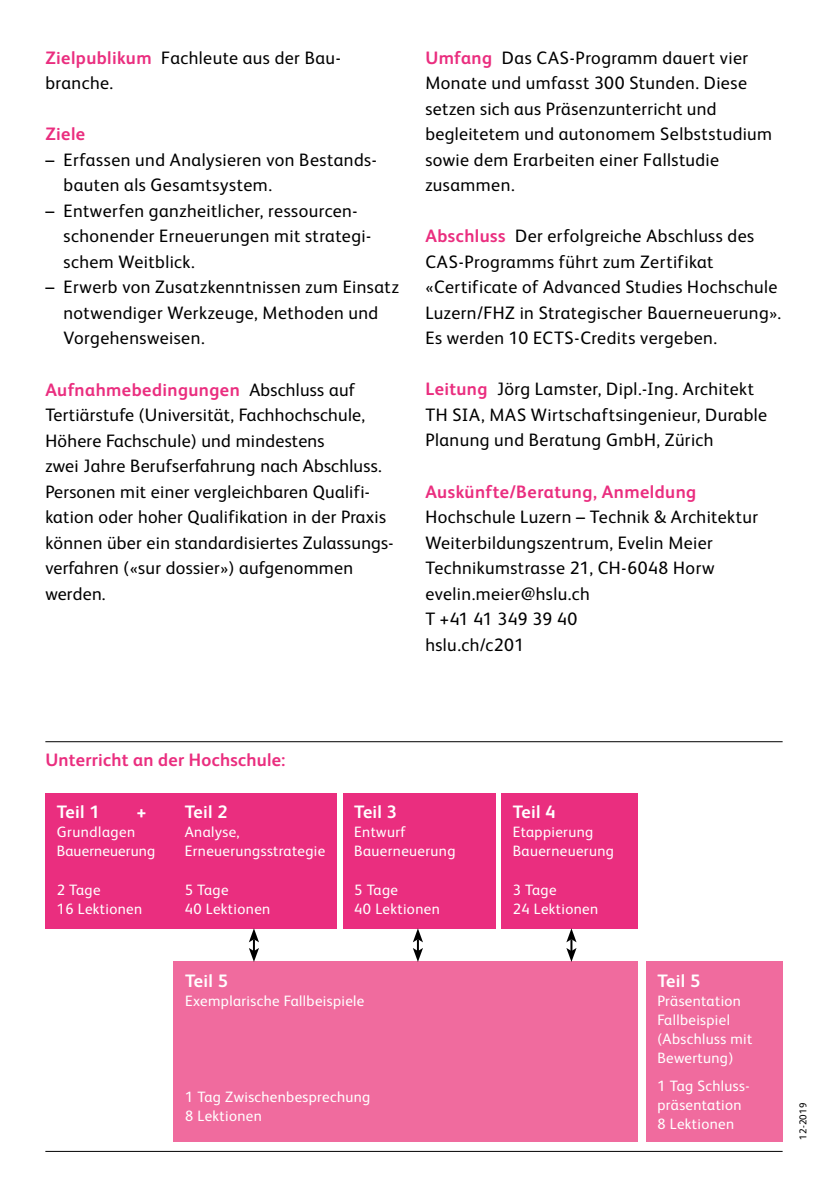
<style>
.page{position:relative;width:828px;height:1191px;background:#fff}
.page>*{position:absolute;margin:0;border:0;box-sizing:border-box;transform-origin:0 0}
.t1{font:18px/25.6px "FS Albert";letter-spacing:.02em;color:#000}
.t2{font:700 18px "FS Albert";letter-spacing:.02em;color:#ea2e7f}
.t3{font:700 18px "FS Albert";letter-spacing:.015em;color:#fff}
.t4{font:15px/19.2px "FS Albert";letter-spacing:.025em;color:#fff}
.t5{font:10px "FS Albert";letter-spacing:.025em;color:#000}
.s1{font-weight:700;color:#ea2e7f}
</style>
<div class="page">
<hr style="left:45px;top:1151px;width:737px;height:1px;background:#000">
<hr style="left:45px;top:741px;width:737px;height:1px;background:#000">
<div style="left:45px;top:793px;width:292px;height:135px;background:#ea2e7f"></div>
<div style="left:343px;top:793px;width:153px;height:135px;background:#ea2e7f"></div>
<div style="left:501px;top:793px;width:137px;height:135px;background:#ea2e7f"></div>
<div style="left:646px;top:961px;width:136px;height:181px;background:#f06b9e"></div>
<div style="left:174px;top:962px;width:464px;height:180px;background:#f06b9e"></div>
<svg style="left:249px;top:928px;width:10px;height:34px"></svg>
<svg style="left:413px;top:928px;width:10px;height:34px"></svg>
<svg style="left:566px;top:928px;width:10px;height:34px"></svg>
<p class="t1" style="left:45px;top:44px;width:297px"><span class="s1">Zielpublikum</span> Fachleute aus der Bau&shy;branche.</p>
<p class="t2" style="left:45px;top:122px;width:41px">Ziele</p>
<p class="t1" style="left:64px;top:146px;width:315px;text-indent:-18px">– Erfassen und Analysieren von Bestands&shy;bauten als Gesamtsystem.</p>
<p class="t1" style="left:64px;top:197px;width:309px;text-indent:-18px">– Entwerfen ganzheitlicher, ressourcen&shy;schonender Erneuerungen mit strategi&shy;schem Weitblick.</p>
<p class="t1" style="left:64px;top:273px;width:337px;text-indent:-18px">– Erwerb von Zusatzkenntnissen zum Einsatz notwendiger Werkzeuge, Methoden und<br>Vorgehensweisen.</p>
<p class="t1" style="left:45px;top:376px;width:350px"><span class="s1">Aufnahmebedingungen</span> Abschluss auf Tertiärstufe (Universität, Fachhochschule, Höhere Fachschule) und mindestens<br>zwei Jahre Berufserfahrung nach Abschluss.<br>Personen mit einer vergleichbaren Qualifi&shy;kation oder hoher Qualifikation in der Praxis können über ein standardisiertes Zulassungs&shy;verfahren («sur dossier») aufgenommen werden.</p>
<p class="t1" style="left:425px;top:44px;width:348px"><span class="s1">Umfang</span> Das CAS-Programm dauert vier Monate und umfasst 300 Stunden. Diese setzen sich aus Präsenzunterricht und begleitetem und autonomem Selbststudium sowie dem Erarbeiten einer Fallstudie zusammen.</p>
<p class="t1" style="left:425px;top:222px;width:357px"><span class="s1">Abschluss</span> Der erfolgreiche Abschluss des CAS-Programms führt zum Zertifikat «Certificate of Advanced Studies Hochschule Luzern/FHZ in Strategischer Bauerneuerung».<br>Es werden 10 ECTS-Credits vergeben.</p>
<p class="t1" style="left:425px;top:375px;width:343px"><span class="s1">Leitung</span> Jörg Lamster, Dipl.‑Ing. Architekt<br>TH SIA, MAS Wirtschaftsingenieur, Durable<br>Planung und Beratung GmbH, Zürich</p>
<p class="t2" style="left:425px;top:479px;width:272px">Auskünfte/Beratung, Anmeldung</p>
<p class="t1" style="left:425px;top:503px;width:334px">Hochschule Luzern – Technik &amp; Architektur<br>Weiterbildungszentrum, Evelin Meier<br>Technikumstrasse 21, CH-6048 Horw evelin.meier@hslu.ch<br>T +41 41 349 39 40<br>hslu.ch/c201</p>
<p class="t2" style="left:45px;top:747px;width:242px">Unterricht an der Hochschule:</p>
<p class="t3" style="left:57px;top:799px;width:44px">Teil 1</p>
<p class="t3" style="left:137px;top:799px;width:11px">+</p>
<p class="t4" style="left:57px;top:821px;width:100px">Grundlagen<br>Bauerneuerung</p>
<p class="t4" style="left:57px;top:879px;width:87px">2 Tage<br>16 Lektionen</p>
<p class="t3" style="left:185px;top:799px;width:44px">Teil 2</p>
<p class="t4" style="left:185px;top:821px;width:142px">Analyse,<br>Erneuerungsstrategie</p>
<p class="t4" style="left:185px;top:879px;width:87px">5 Tage<br>40 Lektionen</p>
<p class="t3" style="left:354px;top:799px;width:44px">Teil 3</p>
<p class="t4" style="left:354px;top:821px;width:103px">Entwurf<br>Bauerneuerung</p>
<p class="t4" style="left:354px;top:879px;width:87px">5 Tage<br>40 Lektionen</p>
<p class="t3" style="left:185px;top:968px;width:44px">Teil 5</p>
<p class="t4" style="left:185px;top:990px;width:181px">Exemplarische Fallbeispiele</p>
<p class="t4" style="left:185px;top:1086px;width:187px">1 Tag Zwischenbesprechung<br>8 Lektionen</p>
<p class="t3" style="left:513px;top:799px;width:44px">Teil 4</p>
<p class="t4" style="left:513px;top:821px;width:103px">Etappierung<br>Bauerneuerung</p>
<p class="t4" style="left:513px;top:879px;width:87px">3 Tage<br>24 Lektionen</p>
<p class="t3" style="left:657px;top:968px;width:44px">Teil 5</p>
<p class="t4" style="left:657px;top:990px;width:97px">Präsentation<br>Fallbeispiel (Abschluss mit<br>Bewertung)</p>
<p class="t4" style="left:657px;top:1075px;width:94px">1 Tag Schluss&shy;präsentation<br>8 Lektionen</p>
<p class="t5" style="left:796px;top:1140px;width:39px;rotate:-90deg">12-2019</p>
</div>
